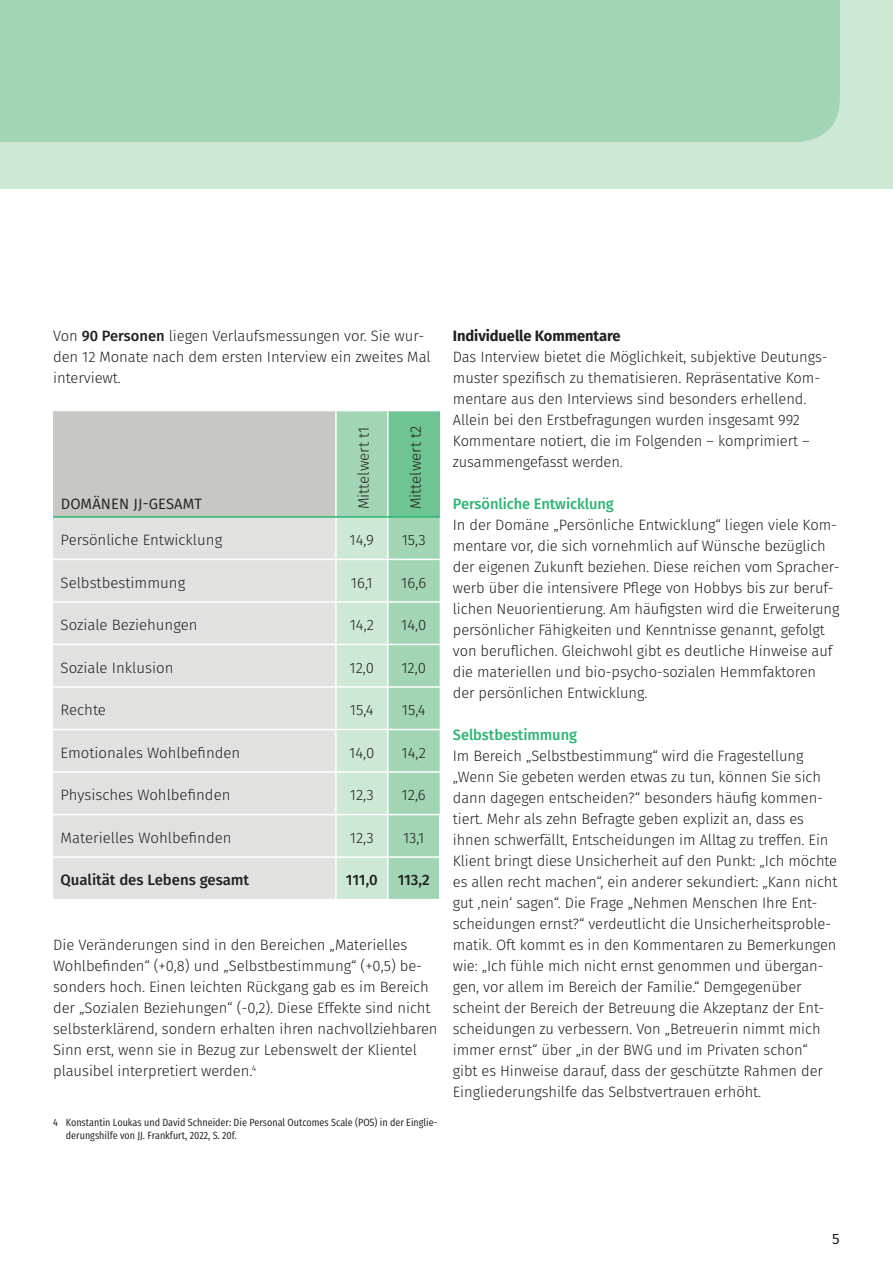
<style>
.page{position:relative;width:893px;height:1263px;background:#fff}
.page>*{position:absolute;margin:0;border:0;box-sizing:border-box;transform-origin:0 0}
.t1{font:300 15px/21px "Fira Sans";letter-spacing:-.005em;color:#231f20}
.t2{font:500 15px "Fira Sans";letter-spacing:-.005em;color:#2bb572}
.t3{font:500 15px "Fira Sans";color:#231f20}
.t4{font:700 15px "Fira Sans";letter-spacing:-.005em;color:#231f20}
.t5{font:15px "Fira Sans";letter-spacing:.01em;color:#231f20}
.t6{font:15px "Fira Sans";color:#231f20}
.t7{font:10.5px/12.6px "Fira Sans Condensed";color:#231f20}
.s1{font-weight:500}
</style>
<div class="page">
<div style="left:0;top:0;width:893px;height:189px;background:#cee8d6"></div>
<div style="left:0;top:0;width:840px;height:142px;background:#a1d5b3"></div>
<div style="left:53px;top:411px;width:283px;height:106px;background:#c7c7c3"></div>
<div style="left:337px;top:411px;width:103px;height:488px;background:#a1d5b3"></div>
<div style="left:388px;top:411px;width:52px;height:106px;background:#6ec492"></div>
<div style="left:53px;top:518px;width:282px;height:381px;background:#e1e1e0"></div>
<div style="left:337px;top:518px;width:50px;height:381px;background:#cee8d6"></div>
<hr style="left:335px;top:411px;width:2px;height:105px;background:#fff">
<hr style="left:387px;top:411px;width:2px;height:105px;background:#fff">
<hr style="left:387px;top:518px;width:2px;height:41px;background:#fff">
<hr style="left:53px;top:559px;width:283px;height:1px;background:#fff">
<hr style="left:336px;top:559px;width:52px;height:1px;background:#fff">
<hr style="left:388px;top:559px;width:52px;height:1px;background:#fff">
<hr style="left:387px;top:560px;width:2px;height:41px;background:#fff">
<hr style="left:53px;top:601px;width:283px;height:2px;background:#fff">
<hr style="left:336px;top:601px;width:52px;height:2px;background:#fff">
<hr style="left:388px;top:601px;width:52px;height:2px;background:#fff">
<hr style="left:387px;top:603px;width:2px;height:41px;background:#fff">
<hr style="left:53px;top:644px;width:283px;height:1px;background:#fff">
<hr style="left:336px;top:644px;width:52px;height:1px;background:#fff">
<hr style="left:388px;top:644px;width:52px;height:1px;background:#fff">
<hr style="left:387px;top:645px;width:2px;height:41px;background:#fff">
<hr style="left:53px;top:686px;width:283px;height:2px;background:#fff">
<hr style="left:336px;top:686px;width:52px;height:2px;background:#fff">
<hr style="left:388px;top:686px;width:52px;height:2px;background:#fff">
<hr style="left:387px;top:688px;width:2px;height:41px;background:#fff">
<hr style="left:53px;top:729px;width:283px;height:1px;background:#fff">
<hr style="left:336px;top:729px;width:52px;height:1px;background:#fff">
<hr style="left:388px;top:729px;width:52px;height:1px;background:#fff">
<hr style="left:387px;top:730px;width:2px;height:41px;background:#fff">
<hr style="left:53px;top:771px;width:283px;height:2px;background:#fff">
<hr style="left:336px;top:771px;width:52px;height:2px;background:#fff">
<hr style="left:388px;top:771px;width:52px;height:2px;background:#fff">
<hr style="left:387px;top:773px;width:2px;height:41px;background:#fff">
<hr style="left:53px;top:814px;width:283px;height:1px;background:#fff">
<hr style="left:336px;top:814px;width:52px;height:1px;background:#fff">
<hr style="left:388px;top:814px;width:52px;height:1px;background:#fff">
<hr style="left:387px;top:815px;width:2px;height:41px;background:#fff">
<hr style="left:439px;top:815px;width:1px;height:41px;background:#fff">
<hr style="left:53px;top:856px;width:283px;height:2px;background:#fff">
<hr style="left:336px;top:856px;width:52px;height:2px;background:#fff">
<hr style="left:388px;top:856px;width:52px;height:2px;background:#fff">
<hr style="left:387px;top:858px;width:2px;height:41px;background:#fff">
<hr style="left:439px;top:858px;width:1px;height:41px;background:#fff">
<hr style="left:53px;top:516px;width:283px;height:2px;background:#2bb572">
<hr style="left:336px;top:516px;width:52px;height:2px;background:#2bb572">
<hr style="left:388px;top:516px;width:52px;height:2px;background:#2bb572">
<p class="t1" style="left:53px;top:325px;width:379px">Von <span class="s1">90 Personen</span> liegen Verlaufsmessungen vor. Sie wur&shy;den 12 Monate nach dem ersten Interview ein zweites Mal interviewt.</p>
<p class="t5" style="left:61px;top:493px;width:143px">DOMÄNEN JJ-GESAMT</p>
<p class="t1" style="left:353px;top:509px;width:84px;rotate:-90deg">Mittelwert t1</p>
<p class="t1" style="left:405px;top:509px;width:85px;rotate:-90deg">Mittelwert t2</p>
<p class="t1" style="left:61px;top:529px;width:163px">Persönliche Entwicklung</p>
<p class="t1" style="left:350px;top:529px;width:26px">14,9</p>
<p class="t1" style="left:402px;top:529px;width:25px">15,3</p>
<p class="t1" style="left:61px;top:572px;width:126px">Selbstbestimmung</p>
<p class="t1" style="left:351px;top:572px;width:23px">16,1</p>
<p class="t1" style="left:401px;top:572px;width:26px">16,6</p>
<p class="t1" style="left:61px;top:614px;width:138px">Soziale Beziehungen</p>
<p class="t1" style="left:350px;top:614px;width:26px">14,2</p>
<p class="t1" style="left:401px;top:614px;width:27px">14,0</p>
<p class="t1" style="left:61px;top:657px;width:114px">Soziale Inklusion</p>
<p class="t1" style="left:350px;top:657px;width:26px">12,0</p>
<p class="t1" style="left:401px;top:657px;width:26px">12,0</p>
<p class="t1" style="left:61px;top:699px;width:47px">Rechte</p>
<p class="t1" style="left:350px;top:699px;width:25px">15,4</p>
<p class="t1" style="left:402px;top:699px;width:25px">15,4</p>
<p class="t1" style="left:61px;top:742px;width:181px">Emotionales Wohlbefinden</p>
<p class="t1" style="left:349px;top:742px;width:27px">14,0</p>
<p class="t1" style="left:402px;top:742px;width:26px">14,2</p>
<p class="t1" style="left:61px;top:784px;width:171px">Physisches Wohlbefinden</p>
<p class="t1" style="left:350px;top:784px;width:25px">12,3</p>
<p class="t1" style="left:402px;top:784px;width:26px">12,6</p>
<p class="t1" style="left:61px;top:827px;width:172px">Materielles Wohlbefinden</p>
<p class="t1" style="left:350px;top:827px;width:25px">12,3</p>
<p class="t1" style="left:403px;top:827px;width:23px">13,1</p>
<p class="t3" style="left:61px;top:868px;width:190px">Qualität des Lebens gesamt</p>
<p class="t3" style="left:346px;top:868px;width:33px">111,0</p>
<p class="t3" style="left:398px;top:868px;width:34px">113,2</p>
<p class="t1" style="left:53px;top:934px;width:386px">Die Veränderungen sind in den Bereichen „Materielles Wohlbefinden“ (+0,8) und „Selbstbestimmung“ (+0,5) be&shy;sonders hoch. Einen leichten Rückgang gab es im Bereich der „Sozialen Beziehungen“ (-0,2). Diese Effekte sind nicht selbsterklärend, sondern erhalten ihren nachvollziehbaren Sinn erst, wenn sie in Bezug zur Lebenswelt der Klientel plausibel interpretiert werden.<sup>4</sup></p>
<p class="t7" style="left:66px;top:1115px;width:373px;text-indent:-13px">4 Konstantin Loukas und David Schneider: Die Personal Outcomes Scale (POS) in der Einglie&shy;derungshilfe von JJ. Frankfurt, 2022, S. 20f.</p>
<p class="t4" style="left:453px;top:323px;width:169px">Individuelle Kommentare</p>
<p class="t1" style="left:453px;top:346px;width:376px">Das Interview bietet die Möglichkeit, subjektive Deutungs&shy;muster spezifisch zu thematisieren. Repräsentative Kom&shy;mentare aus den Interviews sind besonders erhellend.<br>Allein bei den Erstbefragungen wurden insgesamt 992<br>Kommentare notiert, die im Folgenden – komprimiert – zusammengefasst werden.</p>
<p class="t2" style="left:453px;top:491px;width:162px">Persönliche Entwicklung</p>
<p class="t1" style="left:453px;top:514px;width:388px">In der Domäne „Persönliche Entwicklung“ liegen viele Kom&shy;mentare vor, die sich vornehmlich auf Wünsche bezüglich der eigenen Zukunft beziehen. Diese reichen vom Spracher&shy;werb über die intensivere Pflege von Hobbys bis zur beruf&shy;lichen Neuorientierung. Am häufigsten wird die Erweiterung persönlicher Fähigkeiten und Kenntnisse genannt, gefolgt von beruflichen. Gleichwohl gibt es deutliche Hinweise auf die materiellen und bio-psycho-sozialen Hemmfaktoren der persönlichen Entwicklung.</p>
<p class="t2" style="left:453px;top:722px;width:126px">Selbstbestimmung</p>
<p class="t1" style="left:453px;top:745px;width:386px">Im Bereich „Selbstbestimmung“ wird die Fragestellung „Wenn Sie gebeten werden etwas zu tun, können Sie sich dann dagegen entscheiden?“ besonders häufig kommen&shy;tiert. Mehr als zehn Befragte geben explizit an, dass es ihnen schwerfällt, Entscheidungen im Alltag zu treffen. Ein Klient bringt diese Unsicherheit auf den Punkt: „Ich möchte es allen recht machen“, ein anderer sekundiert: „Kann nicht gut ‚nein‘ sagen“. Die Frage „Nehmen Menschen Ihre Ent&shy;scheidungen ernst?“ verdeutlicht die Unsicherheitsproble&shy;matik. Oft kommt es in den Kommentaren zu Bemerkungen wie: „Ich fühle mich nicht ernst genommen und übergan&shy;gen, vor allem im Bereich der Familie.“ Demgegenüber scheint der Bereich der Betreuung die Akzeptanz der Ent&shy;scheidungen zu verbessern. Von „Betreuerin nimmt mich immer ernst“ über „in der BWG und im Privaten schon“<br>gibt es Hinweise darauf, dass der geschützte Rahmen der Eingliederungshilfe das Selbstvertrauen erhöht.</p>
<p class="t6" style="left:832px;top:1227px;width:9px">5</p>
</div>
